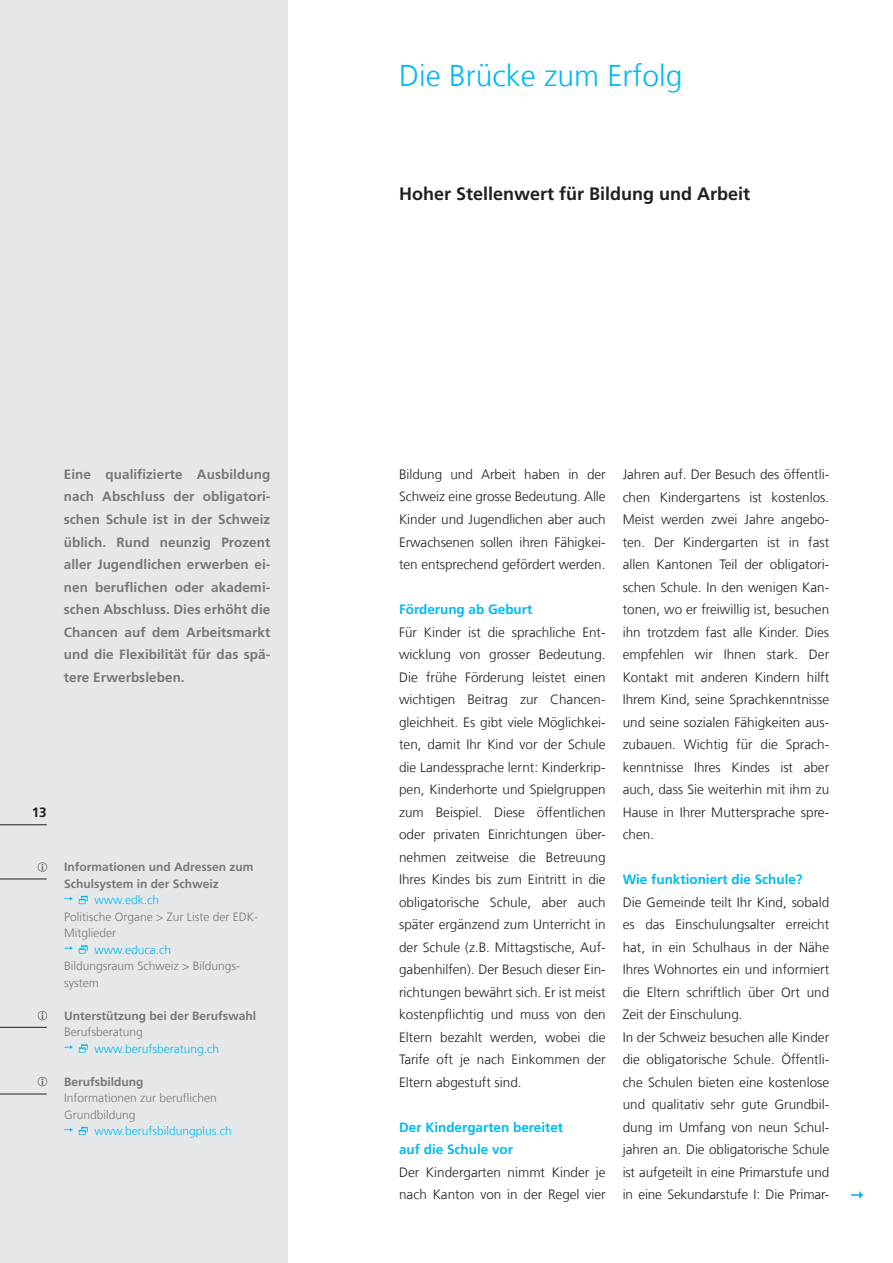
<style>
.page{position:relative;width:893px;height:1263px;background:#fff}
.page>*{position:absolute;margin:0;border:0;box-sizing:border-box;transform-origin:0 0}
._13_Headline__Chapte{font:300 30px "Frutiger LT Com";color:#00baf1}
._15_Subline__Chapter{font:700 18px "Frutiger LT Com";color:#231f20}
._31_Text__Standard{font:300 13.5px/22.5px "Frutiger LT Com";color:#231f20;text-align:justify}
._21_Lead__Typical{font:700 13.5px/22.5px "Frutiger LT Com";letter-spacing:.005em;color:#76787b;text-align:justify}
._34_Text__Intertitle{font:700 13.5px/22.5px "Frutiger LT Com";color:#00baf1}
.t1{font:700 13.5px "Frutiger LT Com";color:#231f20}
._51_Service{font:300 12px "Frutiger LT Com";color:#76787b}
._51_Service-2{font:700 12px "Frutiger LT Com";color:#76787b}
._51_Service-3{font:300 12px "Frutiger LT Com";color:#00baf1}
</style>
<div class="page">
<div style="left:0;top:0;width:287px;height:1263px;background:#e6e7e9"></div>
<svg style="left:851px;top:1191px;width:12px;height:8px"></svg>
<hr style="left:0;top:824px;width:47px;height:1px;background:#231f20">
<hr style="left:0;top:1027px;width:47px;height:1px;background:#231f20">
<hr style="left:0;top:879px;width:47px;height:1px;background:#231f20">
<hr style="left:0;top:1094px;width:47px;height:1px;background:#231f20">
<svg style="left:38px;top:862px;width:9px;height:10px"></svg>
<svg style="left:64px;top:896px;width:24px;height:8px"></svg>
<svg style="left:64px;top:945px;width:24px;height:9px"></svg>
<svg style="left:38px;top:1011px;width:9px;height:9px"></svg>
<svg style="left:64px;top:1044px;width:24px;height:9px"></svg>
<svg style="left:38px;top:1077px;width:9px;height:9px"></svg>
<svg style="left:64px;top:1127px;width:24px;height:8px"></svg>
<p class="_21_Lead__Typical" style="left:64px;top:463px;width:208px">Eine qualifizierte Ausbildung nach Abschluss der obligatori&shy;schen Schule ist in der Schweiz üblich. Rund neunzig Prozent aller Jugendlichen erwerben ei&shy;nen beruflichen oder akademi&shy;schen Abschluss. Dies erhöht die Chancen auf dem Arbeitsmarkt und die Flexibilität für das spä&shy;tere Erwerbsleben.</p>
<p class="t1" style="left:32px;top:804px;width:17px">13</p>
<p class="_51_Service-2" style="left:64px;top:860px;width:191px">Informationen und Adressen zum</p>
<p class="_51_Service-2" style="left:64px;top:876px;width:156px">Schulsystem in der Schweiz</p>
<p class="_51_Service-3" style="left:94px;top:893px;width:66px">www.edk.ch</p>
<p class="_51_Service" style="left:64px;top:909px;width:195px">Politische Organe &gt; Zur Liste der EDK-</p>
<p class="_51_Service" style="left:64px;top:926px;width:53px">Mitglieder</p>
<p class="_51_Service-3" style="left:94px;top:942px;width:78px">www.educa.ch</p>
<p class="_51_Service" style="left:64px;top:959px;width:177px">Bildungsraum Schweiz &gt; Bildungs-</p>
<p class="_51_Service" style="left:64px;top:975px;width:36px">system</p>
<p class="_51_Service-2" style="left:64px;top:1008px;width:194px">Unterstützung bei der Berufswahl</p>
<p class="_51_Service" style="left:64px;top:1025px;width:80px">Berufsberatung</p>
<p class="_51_Service-3" style="left:94px;top:1041px;width:126px">www.berufsberatung.ch</p>
<p class="_51_Service-2" style="left:64px;top:1074px;width:81px">Berufsbildung</p>
<p class="_51_Service" style="left:64px;top:1091px;width:154px">Informationen zur beruflichen</p>
<p class="_51_Service" style="left:64px;top:1107px;width:73px">Grundbildung</p>
<p class="_51_Service-3" style="left:94px;top:1124px;width:139px">www.berufsbildungplus.ch</p>
<p class="_13_Headline__Chapte" style="left:399px;top:58px;width:285px">Die Brücke zum Erfolg</p>
<p class="_15_Subline__Chapter" style="left:399px;top:183px;width:353px">Hoher Stellenwert für Bildung und Arbeit</p>
<p class="_31_Text__Standard" style="left:399px;top:463px;width:208px">Bildung und Arbeit haben in der Schweiz eine grosse Bedeutung. Alle Kinder und Jugendlichen aber auch Erwachsenen sollen ihren Fähigkei&shy;ten entsprechend gefördert werden.</p>
<p class="_34_Text__Intertitle" style="left:399px;top:598px;width:135px">Förderung ab Geburt</p>
<p class="_31_Text__Standard" style="left:399px;top:621px;width:208px">Für Kinder ist die sprachliche Ent&shy;wicklung von grosser Bedeutung.<br>Die frühe Förderung leistet einen wichtigen Beitrag zur Chancen&shy;gleichheit. Es gibt viele Möglichkei&shy;ten, damit Ihr Kind vor der Schule die Landessprache lernt: Kinderkrip&shy;pen, Kinderhorte und Spielgruppen zum Beispiel. Diese öffentlichen oder privaten Einrichtungen über&shy;nehmen zeitweise die Betreuung Ihres Kindes bis zum Eintritt in die obligatorische Schule, aber auch später ergänzend zum Unterricht in der Schule (z.B. Mittagstische, Auf&shy;gabenhilfen). Der Besuch dieser Ein&shy;richtungen bewährt sich. Er ist meist kostenpflichtig und muss von den Eltern bezahlt werden, wobei die Tarife oft je nach Einkommen der Eltern abgestuft sind.</p>
<p class="_34_Text__Intertitle" style="left:399px;top:1116px;width:166px">Der Kindergarten bereitet auf die Schule vor</p>
<p class="_31_Text__Standard" style="left:399px;top:1161px;width:208px">Der Kindergarten nimmt Kinder je nach Kanton von in der Regel vier</p>
<p class="_31_Text__Standard" style="left:623px;top:463px;width:208px">Jahren auf. Der Besuch des öffentli&shy;chen Kindergartens ist kostenlos.<br>Meist werden zwei Jahre angebo&shy;ten. Der Kindergarten ist in fast allen Kantonen Teil der obligatori&shy;schen Schule. In den wenigen Kan&shy;tonen, wo er freiwillig ist, besuchen ihn trotzdem fast alle Kinder. Dies empfehlen wir Ihnen stark. Der Kontakt mit anderen Kindern hilft Ihrem Kind, seine Sprachkenntnisse und seine sozialen Fähigkeiten aus&shy;zubauen. Wichtig für die Sprach&shy;kenntnisse Ihres Kindes ist aber auch, dass Sie weiterhin mit ihm zu Hause in Ihrer Muttersprache spre&shy;chen.</p>
<p class="_34_Text__Intertitle" style="left:623px;top:868px;width:182px">Wie funktioniert die Schule?</p>
<p class="_31_Text__Standard" style="left:623px;top:891px;width:208px">Die Gemeinde teilt Ihr Kind, sobald es das Einschulungsalter erreicht hat, in ein Schulhaus in der Nähe Ihres Wohnortes ein und informiert die Eltern schriftlich über Ort und Zeit der Einschulung.</p>
<p class="_31_Text__Standard" style="left:623px;top:1026px;width:208px">In der Schweiz besuchen alle Kinder die obligatorische Schule. Öffentli&shy;che Schulen bieten eine kostenlose und qualitativ sehr gute Grundbil&shy;dung im Umfang von neun Schul&shy;jahren an. Die obligatorische Schule ist aufgeteilt in eine Primarstufe und in eine Sekundarstufe I: Die Primar-</p>
</div>
